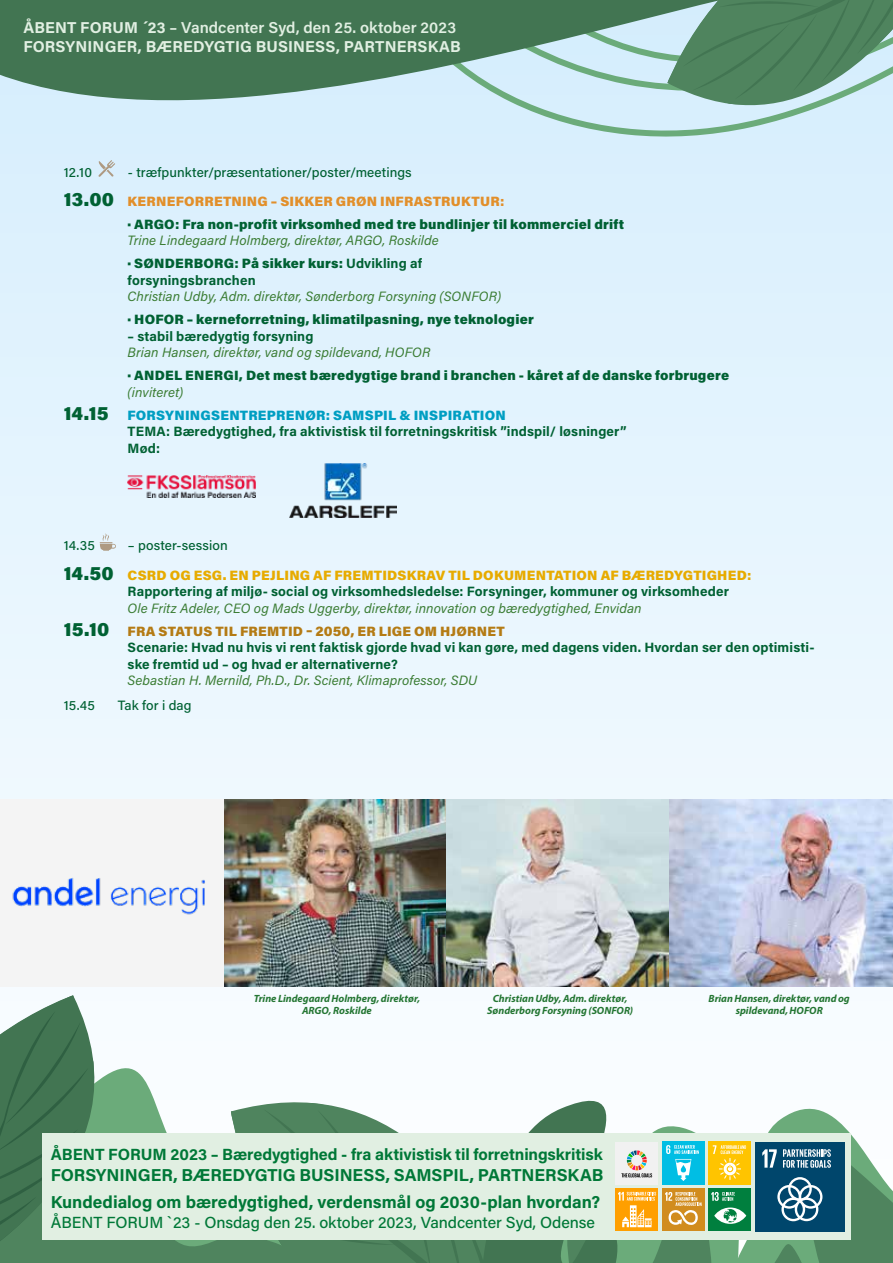
<style>
.page{position:relative;width:893px;height:1263px;background:#fff}
.page>*{position:absolute;margin:0;border:0;box-sizing:border-box;transform-origin:0 0}
.t1{font:700 17.25px/27.3px "Acumin Pro";color:#007837}
.t2{font:700 16.2px "Acumin Pro";letter-spacing:-.005em;color:#007837}
.t3{font:500 16.05px "Acumin Pro";letter-spacing:-.005em;color:#007837}
.t4{font:700 15.75px/18.8px "Acumin Pro";letter-spacing:.01em;color:#e1efe2}
.t5{font:italic 13.5px/23px "Acumin Pro";letter-spacing:.005em;color:#3b7d34}
.t6{font:700 13.5px/16.5px "Acumin Pro";letter-spacing:.01em;color:#006133}
.t7{font:900 13.5px "Acumin Pro";letter-spacing:.015em;color:#006133}
.t8{font:500 13.5px/29.2px "Acumin Pro";letter-spacing:.005em;color:#006133}
.t9{font:900 13.5px/29.2px "Acumin Pro";letter-spacing:.015em;color:#e7ab00}
.t10{font:900 13.5px/23px "Acumin Pro";letter-spacing:.015em;color:#009ec2}
.t11{font:italic 700 10.5px/12px "Myriad Pro";color:#247633;text-align:center}
.s1{font-weight:600}
.s2{font-weight:900;font-size:19.5px}
.s3{font-weight:900;color:#e28f2a}
.s4{font-weight:900;font-style:normal;color:#006133}
.s5{font-weight:700;font-style:normal;color:#006133}
.s6{font-weight:400;font-style:italic;color:#3b7d34}
.s7{font-size:19.5px;color:#006133}
.s8{font-weight:500;color:#006133}
.s9{font-weight:900;font-style:normal;font-size:19.5px;color:#006133}
.s10{font-weight:900;font-style:normal;color:#b47b14}
</style>
<div class="page">
<div style="left:0;top:348px;width:893px;height:639px;background:#e8f6fe"></div>
<img style="left:223px;top:799px;width:670px;height:187px">
<div style="left:0;top:799px;width:223px;height:187px;background:#f4f4f4"></div>
<img style="left:12px;top:877px;width:193px;height:38px">
<img style="left:128px;top:475px;width:127px;height:22px">
<img style="left:290px;top:464px;width:107px;height:54px">
<svg style="left:241px;top:1102px;width:237px;height:161px"></svg>
<svg style="left:156px;top:1109px;width:236px;height:154px;fill:#4f845e"></svg>
<svg style="left:0;top:995px;width:156px;height:268px"></svg>
<svg style="left:0;top:0;width:893px;height:348px;background:#c3dce1"></svg>
<svg style="left:443px;top:0;width:450px;height:145px;background:#94baaf"></svg>
<div style="left:42px;top:1133px;width:809px;height:107px;background:#e1efe2"></div>
<svg style="left:478px;top:1100px;width:415px;height:163px"></svg>
<svg style="left:100px;top:533px;width:16px;height:18px"></svg>
<svg style="left:98px;top:160px;width:17px;height:17px"></svg>
<p class="t4" style="left:23px;top:17px;width:439px">ÅBENT FORUM ´23 <span class="s1">– Vandcenter Syd, den 25. oktober 2023<br></span>FORSYNINGER, BÆREDYGTIG BUSINESS, PARTNERSKAB</p>
<p class="t8" style="left:64px;top:157px;width:442px;text-indent:64px">- træfpunkter/præsentationer/poster/meetings<br><span class="s2">13.00</span> <span class="s3">KERNEFORRETNING – SIKKER GRØN INFRASTRUKTUR:</span></p>
<p class="t7" style="left:128px;top:215px;width:498px">· ARGO: Fra non-profit virksomhed med tre bundlinjer til kommerciel drift</p>
<p class="t5" style="left:128px;top:229px;width:313px">Trine Lindegaard Holmberg, direktør, ARGO, Roskilde <span class="s4">· SØNDERBORG: På sikker kurs:</span> <span class="s5">Udvikling af</span></p>
<p class="t6" style="left:128px;top:271px;width:130px">forsyningsbranchen</p>
<p class="t5" style="left:128px;top:285px;width:375px">Christian Udby, Adm. direktør, Sønderborg Forsyning (SONFOR)</p>
<p class="t7" style="left:128px;top:310px;width:408px">· HOFOR – kerneforretning, klimatilpasning, nye teknologier</p>
<p class="t6" style="left:128px;top:327px;width:187px">– stabil bæredygtig forsyning</p>
<p class="t5" style="left:128px;top:340px;width:304px">Brian Hansen, direktør, vand og spildevand, HOFOR</p>
<p class="t7" style="left:128px;top:366px;width:603px">· ANDEL ENERGI, Det mest bæredygtige brand i branchen - kåret af de danske forbrugere</p>
<p class="t10" style="left:64px;top:380px;width:444px;text-indent:64px"><span class="s6">(inviteret)<br></span><span class="s7">14.15</span> FORSYNINGSENTREPRENØR: SAMSPIL &amp; INSPIRATION</p>
<p class="t6" style="left:128px;top:422px;width:501px">TEMA: Bæredygtighed, fra aktivistisk til forretningskritisk ”indspil/ løsninger”<br>Mød:</p>
<p class="t8" style="left:64px;top:157px;width:30px">12.10</p>
<p class="t9" style="left:64px;top:530px;width:689px;text-indent:64px"><span class="s8">– poster-session<br></span><span class="s7">14.50</span> CSRD OG ESG. EN PEJLING AF FREMTIDSKRAV TIL DOKUMENTATION AF BÆREDYGTIGHED:</p>
<p class="t6" style="left:128px;top:583px;width:603px">Rapportering af miljø- social og virksomhedsledelse: Forsyninger, kommuner og virksomheder</p>
<p class="t5" style="left:64px;top:596px;width:579px;text-indent:64px">Ole Fritz Adeler, CEO og Mads Uggerby, direktør, innovation og bæredygtighed, Envidan<br><span class="s9">15.10</span> <span class="s10">FRA STATUS TIL FREMTID – 2050, ER LIGE OM HJØRNET</span></p>
<p class="t6" style="left:128px;top:638px;width:689px">Scenarie: Hvad nu hvis vi rent faktisk gjorde hvad vi kan gøre, med dagens viden. Hvordan ser den optimisti&shy;ske fremtid ud – og hvad er alternativerne?</p>
<p class="t5" style="left:128px;top:668px;width:351px">Sebastian H. Mernild, Ph.D., Dr. Scient, Klimaprofessor, SDU</p>
<p class="t8" style="left:64px;top:690px;width:33px">15.45</p>
<p class="t8" style="left:118px;top:690px;width:75px">Tak for i dag</p>
<p class="t8" style="left:64px;top:530px;width:33px">14.35</p>
<p class="t11" style="left:254px;top:992px;width:168px">Trine Lindegaard Holmberg, direktør,<br>ARGO, Roskilde</p>
<p class="t11" style="left:487px;top:992px;width:148px">Christian Udby, Adm. direktør,<br>Sønderborg Forsyning (SONFOR)</p>
<p class="t11" style="left:709px;top:992px;width:143px">Brian Hansen, direktør, vand og spildevand, HOFOR</p>
<p class="t2" style="left:51px;top:1143px;width:553px">ÅBENT FORUM 2023 – Bæredygtighed - fra aktivistisk til forretningskritisk</p>
<p class="t1" style="left:51px;top:1160px;width:554px">FORSYNINGER, BÆREDYGTIG BUSINESS, SAMSPIL, PARTNERSKAB<br>Kundedialog om bæredygtighed, verdensmål og 2030-plan hvordan?</p>
<p class="t3" style="left:51px;top:1211px;width:546px">ÅBENT FORUM `23 - Onsdag den 25. oktober 2023, Vandcenter Syd, Odense</p>
</div>
